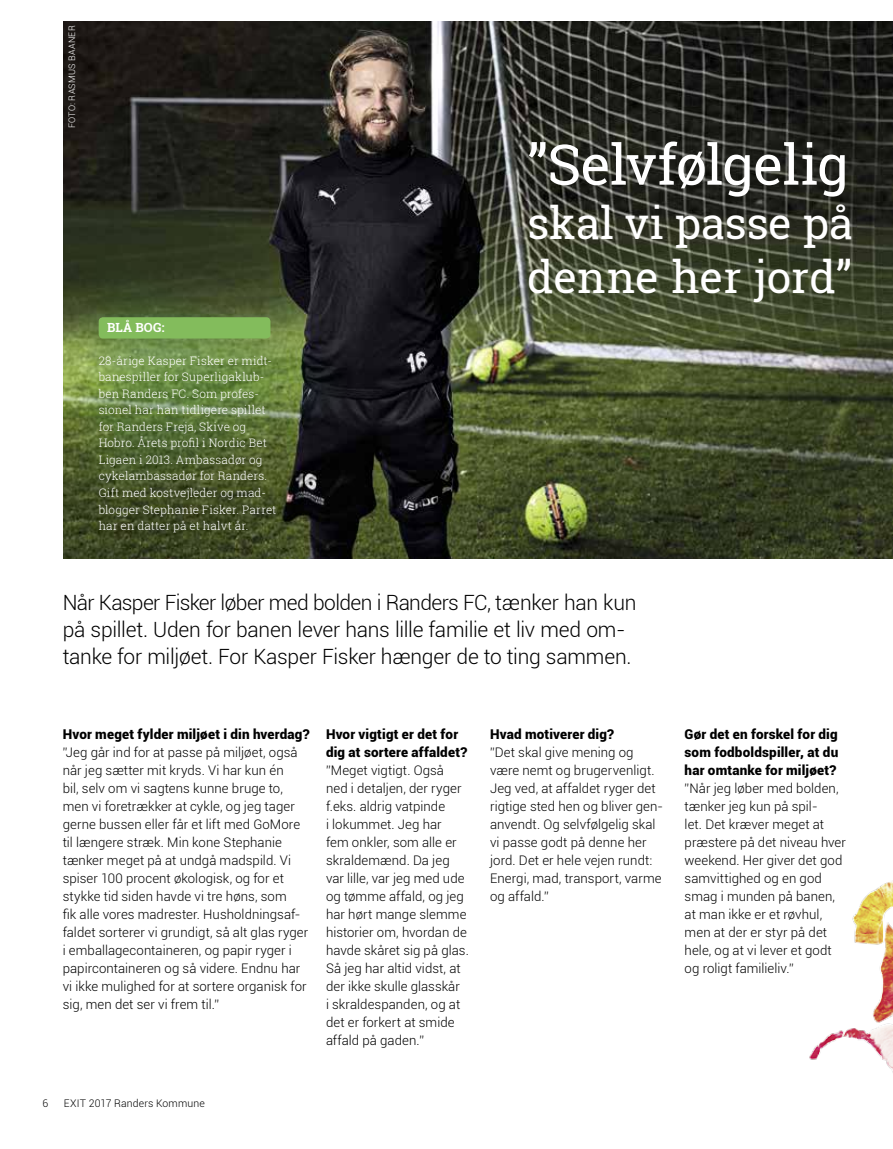
<style>
.page{position:relative;width:893px;height:1149px;background:#fff}
.page>*{position:absolute;margin:0;border:0;box-sizing:border-box;transform-origin:0 0}
.t1{font:55.8px "Roboto Slab";letter-spacing:-.015em;color:#fff}
.t2{font:43.8px/54px "Roboto Slab";letter-spacing:-.005em;color:#fff}
.t3{font:300 21px/27px "Roboto";letter-spacing:-.015em;color:#000}
.t4{font:900 13.5px/18px "Roboto";letter-spacing:.015em;color:#000}
.t5{font:300 13.2px/18px "Roboto";letter-spacing:.005em;color:#000}
.t6{font:700 12.6px "Roboto Slab";letter-spacing:.02em;color:#fff}
.t7{font:300 11.7px/16.5px "Roboto Slab";letter-spacing:.01em;color:#fff}
.t8{font:300 10.5px "Roboto";letter-spacing:.015em;color:#000}
.t9{font:300 9px "Roboto";letter-spacing:.035em;color:#fff}
</style>
<div class="page">
<img style="left:809px;top:881px;width:84px;height:192px">
<img style="left:64px;top:21px;width:829px;height:537px">
<svg style="left:72px;top:249px;width:284px;height:246px;background:#485831"></svg>
<div style="left:99px;top:317px;width:171px;height:21px;background:#83bc5c;border-radius:4px"></div>
<p class="t9" style="left:66px;top:128px;width:101px;rotate:-90deg">Foto: Rasmus Baan er</p>
<p class="t6" style="left:107px;top:318px;width:59px">Blå Bog:</p>
<p class="t7" style="left:99px;top:352px;width:179px">28-årige Kasper Fisker er midt&shy;banespiller for Superligaklub&shy;ben Randers FC. Som profes&shy;sionel har han tidligere spillet for Randers Freja, Skive og<br>Hobro. Årets profil i Nordic Bet<br>Ligaen i 2013. Ambassadør og cykelambassadør for Randers.<br>Gift med kostvejleder og mad&shy;blogger Stephanie Fisker. Parret har en datter på et halvt år.</p>
<h1 class="t1" style="left:527px;top:126px;width:323px">”Selvfølgelig</h1>
<h2 class="t2" style="left:527px;top:195px;width:327px">skal vi passe på denne her jord”</h2>
<h3 class="t3" style="left:63px;top:588px;width:575px">Når Kasper Fisker løber med bolden i Randers FC, tænker han kun på spillet. Uden for banen lever hans lille familie et liv med om&shy;tanke for miljøet. For Kasper Fisker hænger de to ting sammen.</h3>
<p class="t4" style="left:63px;top:724px;width:248px">Hvor meget fylder miljøet i din hverdag?</p>
<p class="t5" style="left:63px;top:742px;width:247px">”Jeg går ind for at passe på miljøet, også når jeg sætter mit kryds. Vi har kun én<br>bil, selv om vi sagtens kunne bruge to, men vi foretrækker at cykle, og jeg tager gerne bussen eller får et lift med GoMore til længere stræk. Min kone Stephanie tænker meget på at undgå madspild. Vi spiser 100 procent økologisk, og for et stykke tid siden havde vi tre høns, som<br>fik alle vores madrester. Husholdningsaf&shy;faldet sorterer vi grundigt, så alt glas ryger i emballagecontaineren, og papir ryger i papircontaineren og så videre. Endnu har vi ikke mulighed for at sortere organisk for sig, men det ser vi frem til.”</p>
<p class="t4" style="left:326px;top:724px;width:143px">Hvor vigtigt er det for dig at sortere affaldet?</p>
<p class="t5" style="left:326px;top:760px;width:144px">”Meget vigtigt. Også ned i detaljen, der ryger f.eks. aldrig vatpinde<br>i lokummet. Jeg har<br>fem onkler, som alle er skraldemænd. Da jeg var lille, var jeg med ude og tømme affald, og jeg har hørt mange slemme historier om, hvordan de havde skåret sig på glas.<br>Så jeg har altid vidst, at der ikke skulle glasskår<br>i skraldespanden, og at det er forkert at smide affald på gaden.”</p>
<p class="t8" style="left:43px;top:1095px;width:164px">6 EXIT 2017 Randers Kommune</p>
<p class="t4" style="left:490px;top:724px;width:126px">Hvad motiverer dig?</p>
<p class="t5" style="left:490px;top:742px;width:175px">”Det skal give mening og være nemt og brugervenligt.<br>Jeg ved, at affaldet ryger det rigtige sted hen og bliver gen&shy;anvendt. Og selvfølgelig skal vi passe godt på denne her jord. Det er hele vejen rundt:<br>Energi, mad, transport, varme og affald.”</p>
<p class="t4" style="left:685px;top:724px;width:155px;text-align:justify">Gør det en forskel for dig som fodboldspiller, at du har omtanke for miljøet?</p>
<p class="t5" style="left:685px;top:778px;width:163px">”Når jeg løber med bolden, tænker jeg kun på spil-<br>let. Det kræver meget at præstere på det niveau hver weekend. Her giver det god samvittighed og en god smag i munden på banen, at man ikke er et røvhul, men at der er styr på det hele, og at vi lever et godt og roligt familieliv.”</p>
</div>
